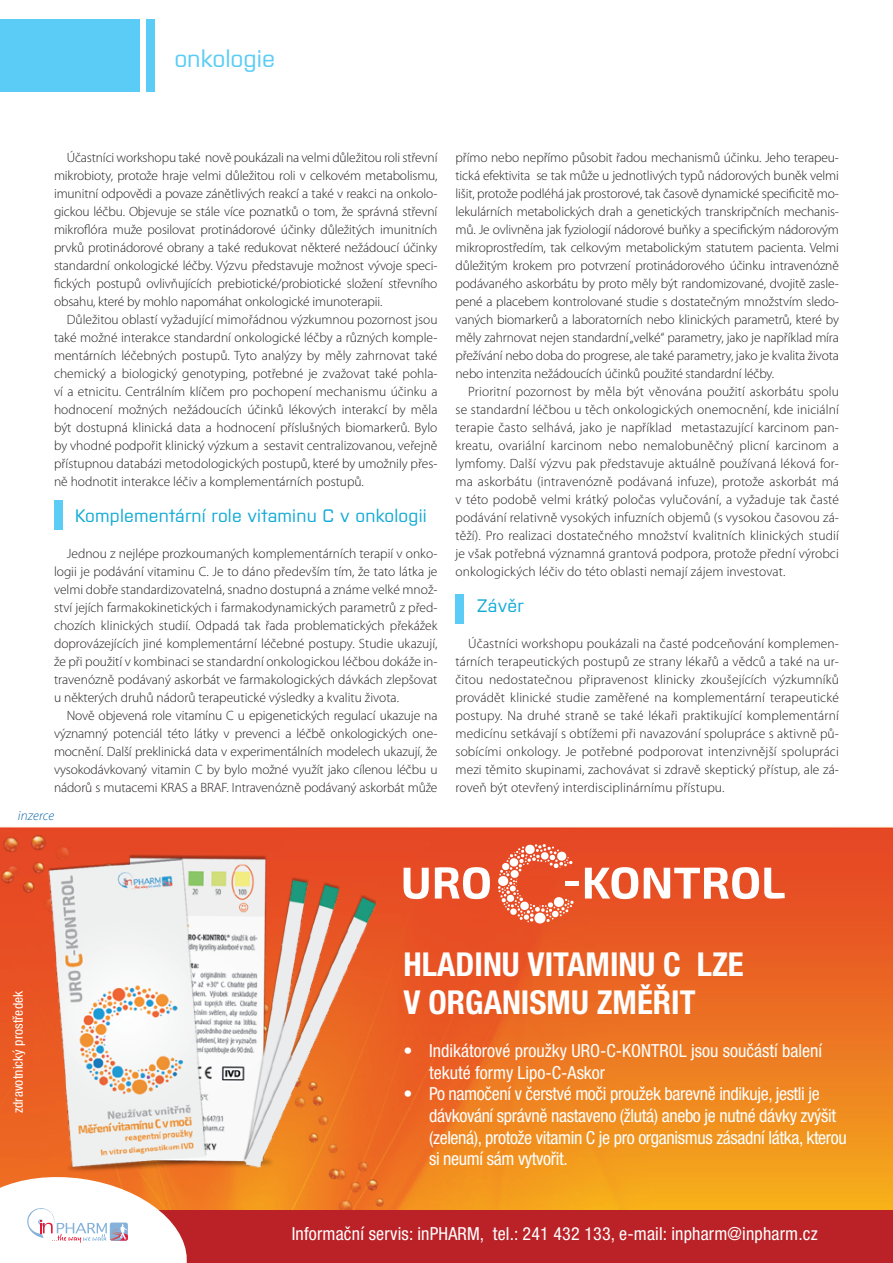
<style>
.page{position:relative;width:893px;height:1263px;background:#fff}
.page>*{position:absolute;margin:0;border:0;box-sizing:border-box;transform-origin:0 0}
.t1{font:700 condensed 33px/37.5px "Helvetica Neue LT Pro";color:#fff}
.t2{font:500 24px "Purista";color:#5accf5}
.t3{font:condensed 18px/21.6px "Helvetica Neue LT Pro";letter-spacing:-.02em;color:#fff}
.t4{font:condensed 18px/21.6px "Helvetica Neue LT Pro";color:#fff}
.t5{font:condensed 18px "Helvetica Neue LT Pro";letter-spacing:.01em;color:#fff}
.MEZITITULKY{font:500 18px "Purista";letter-spacing:.01em;color:#13aad6}
.HLAVNÍ_TEXT{font:300 13.5px/18px "Myriad Pro";color:#231f20;text-align:justify}
.t6{font:condensed 13.5px "Helvetica Neue LT Pro";letter-spacing:.01em;color:#fff}
.otazka_medi{font:italic 300 13.5px "Myriad Pro";letter-spacing:.005em;color:#0c68ab}
</style>
<div class="page">
<div style="left:0;top:19px;width:140px;height:72px;background:#5accf5"></div>
<div style="left:147px;top:19px;width:8px;height:72px;background:#5accf5"></div>
<div style="left:455px;top:594px;width:9px;height:29px;background:#5accf5"></div>
<div style="left:54px;top:500px;width:9px;height:30px;background:#5accf5"></div>
<img style="left:700px;top:826px;width:193px;height:385px">
<img style="left:0;top:826px;width:700px;height:385px">
<div style="left:0;top:1211px;width:893px;height:52px;background:#ba2227"></div>
<svg style="left:0;top:1170px;width:192px;height:93px"></svg>
<svg style="left:497px;top:844px;width:77px;height:80px"></svg>
<svg style="left:451px;top:867px;width:39px;height:32px"></svg>
<hr style="left:565px;top:881px;width:14px;height:4px;background:#fff">
<svg style="left:585px;top:867px;width:53px;height:32px"></svg>
<svg style="left:644px;top:867px;width:141px;height:32px"></svg>
<img style="left:30px;top:826px;width:421px;height:359px">
<p class="t2" style="left:174px;top:41px;width:102px">onkologie</p>
<p class="HLAVNÍ_TEXT" style="left:54px;top:149px;width:385px;text-indent:13px">Účastníci workshopu také nově poukázali na velmi důležitou roli střevní mikrobioty, protože hraje velmi důležitou roli v celkovém metabolismu, imunitní odpovědi a povaze zánětlivých reakcí a také v reakci na onkolo&shy;gickou léčbu. Objevuje se stále více poznatků o tom, že správná střevní mikroflóra muže posilovat protinádorové účinky důležitých imunitních prvků protinádorové obrany a také redukovat některé nežádoucí účinky standardní onkologické léčby. Výzvu představuje možnost vývoje speci&shy;fických postupů ovlivňujících prebiotické/probiotické složení střevního obsahu, které by mohlo napomáhat onkologické imunoterapii.</p>
<p class="HLAVNÍ_TEXT" style="left:54px;top:311px;width:385px;text-indent:13px">Důležitou oblastí vyžadující mimořádnou výzkumnou pozornost jsou také možné interakce standardní onkologické léčby a různých komple&shy;mentárních léčebných postupů. Tyto analýzy by měly zahrnovat také chemický a biologický genotyping, potřebné je zvažovat také pohla&shy;ví a etnicitu. Centrálním klíčem pro pochopení mechanismu účinku a hodnocení možných nežádoucích účinků lékových interakcí by měla být dostupná klinická data a hodnocení příslušných biomarkerů. Bylo by vhodné podpořit klinický výzkum a sestavit centralizovanou, veřejně přístupnou databázi metodologických postupů, které by umožnily přes&shy;ně hodnotit interakce léčiv a komplementárních postupů.</p>
<p class="MEZITITULKY" style="left:75px;top:503px;width:353px">Komplementární role vitaminu C v onkologii</p>
<p class="HLAVNÍ_TEXT" style="left:54px;top:545px;width:385px;text-indent:13px">Jednou z nejlépe prozkoumaných komplementárních terapií v onko&shy;logii je podávání vitaminu C. Je to dáno především tím, že tato látka je velmi dobře standardizovatelná, snadno dostupná a známe velké množ&shy;ství jejích farmakokinetických i farmakodynamických parametrů z před&shy;chozích klinických studií. Odpadá tak řada problematických překážek doprovázejících jiné komplementární léčebné postupy. Studie ukazují, že při použití v kombinaci se standardní onkologickou léčbou dokáže in&shy;travenózně podávaný askorbát ve farmakologických dávkách zlepšovat u některých druhů nádorů terapeutické výsledky a kvalitu života.</p>
<p class="HLAVNÍ_TEXT" style="left:54px;top:707px;width:385px;text-indent:13px">Nově objevená role vitamínu C u epigenetických regulací ukazuje na významný potenciál této látky v prevenci a léčbě onkologických one&shy;mocnění. Další preklinická data v experimentálních modelech ukazují, že vysokodávkovaný vitamin C by bylo možné využít jako cílenou léčbu u nádorů s mutacemi KRAS a BRAF. Intravenózně podávaný askorbát může</p>
<p class="otazka_medi" style="left:18px;top:808px;width:38px">inzerce</p>
<p class="HLAVNÍ_TEXT" style="left:455px;top:149px;width:385px">přímo nebo nepřímo působit řadou mechanismů účinku. Jeho terapeu&shy;tická efektivita se tak může u jednotlivých typů nádorových buněk velmi lišit, protože podléhá jak prostorové, tak časově dynamické specificitě mo&shy;lekulárních metabolických drah a genetických transkripčních mechanis&shy;mů. Je ovlivněna jak fyziologií nádorové buňky a specifickým nádorovým mikroprostředím, tak celkovým metabolickým statutem pacienta. Velmi důležitým krokem pro potvrzení protinádorového účinku intravenózně podávaného askorbátu by proto měly být randomizované, dvojitě zasle&shy;pené a placebem kontrolované studie s dostatečným množstvím sledo&shy;vaných biomarkerů a laboratorních nebo klinických parametrů, které by měly zahrnovat nejen standardní „velké“ parametry, jako je například míra přežívání nebo doba do progrese, ale také parametry, jako je kvalita života nebo intenzita nežádoucích účinků použité standardní léčby.</p>
<p class="HLAVNÍ_TEXT" style="left:455px;top:383px;width:385px;text-indent:13px">Prioritní pozornost by měla být věnována použití askorbátu spolu se standardní léčbou u těch onkologických onemocnění, kde iniciální terapie často selhává, jako je například metastazující karcinom pan&shy;kreatu, ovariální karcinom nebo nemalobuněčný plicní karcinom a lymfomy. Další výzvu pak představuje aktuálně používaná léková for&shy;ma askorbátu (intravenózně podávaná infuze), protože askorbát má v této podobě velmi krátký poločas vylučování, a vyžaduje tak časté podávání relativně vysokých infuzních objemů (s vysokou časovou zá&shy;těží). Pro realizaci dostatečného množství kvalitních klinických studií je však potřebná významná grantová podpora, protože přední výrobci onkologických léčiv do této oblasti nemají zájem investovat.</p>
<p class="MEZITITULKY" style="left:477px;top:593px;width:48px">Závěr</p>
<p class="HLAVNÍ_TEXT" style="left:455px;top:635px;width:385px;text-indent:13px">Účastníci workshopu poukázali na časté podceňování komplemen&shy;tárních terapeutických postupů ze strany lékařů a vědců a také na ur&shy;čitou nedostatečnou připravenost klinicky zkoušejících výzkumníků provádět klinické studie zaměřené na komplementární terapeutické postupy. Na druhé straně se také lékaři praktikující komplementární medicínu setkávají s obtížemi při navazování spolupráce s aktivně pů&shy;sobícími onkology. Je potřebné podporovat intenzivnější spolupráci mezi těmito skupinami, zachovávat si zdravě skeptický přístup, ale zá&shy;roveň být otevřený interdisciplinárnímu přístupu.</p>
<p class="t6" style="left:10px;top:1113px;width:124px;rotate:-90deg">zdravotnický prostředek</p>
<p class="t1" style="left:404px;top:945px;width:342px">HLADINU VITAMINU C LZE<br>V ORGANISMU ZMĚŘIT</p>
<p class="t4" style="left:429px;top:1040px;width:395px;text-indent:-26px">• Indikátorové proužky URO-C-KONTROL jsou součástí balení tekuté formy Lipo-C-Askor</p>
<p class="t3" style="left:429px;top:1083px;width:419px;text-indent:-26px">• Po namočení v čerstvé moči proužek barevně indikuje, jestli je dávkování správně nastaveno (žlutá) anebo je nutné dávky zvýšit (zelená), protože vitamin C je pro organismus zásadní látka, kterou si neumí sám vytvořit.</p>
<p class="t5" style="left:292px;top:1223px;width:527px">Informační servis: inPHARM, tel.: 241 432 133, e-mail: inpharm@inpharm.cz</p>
</div>
